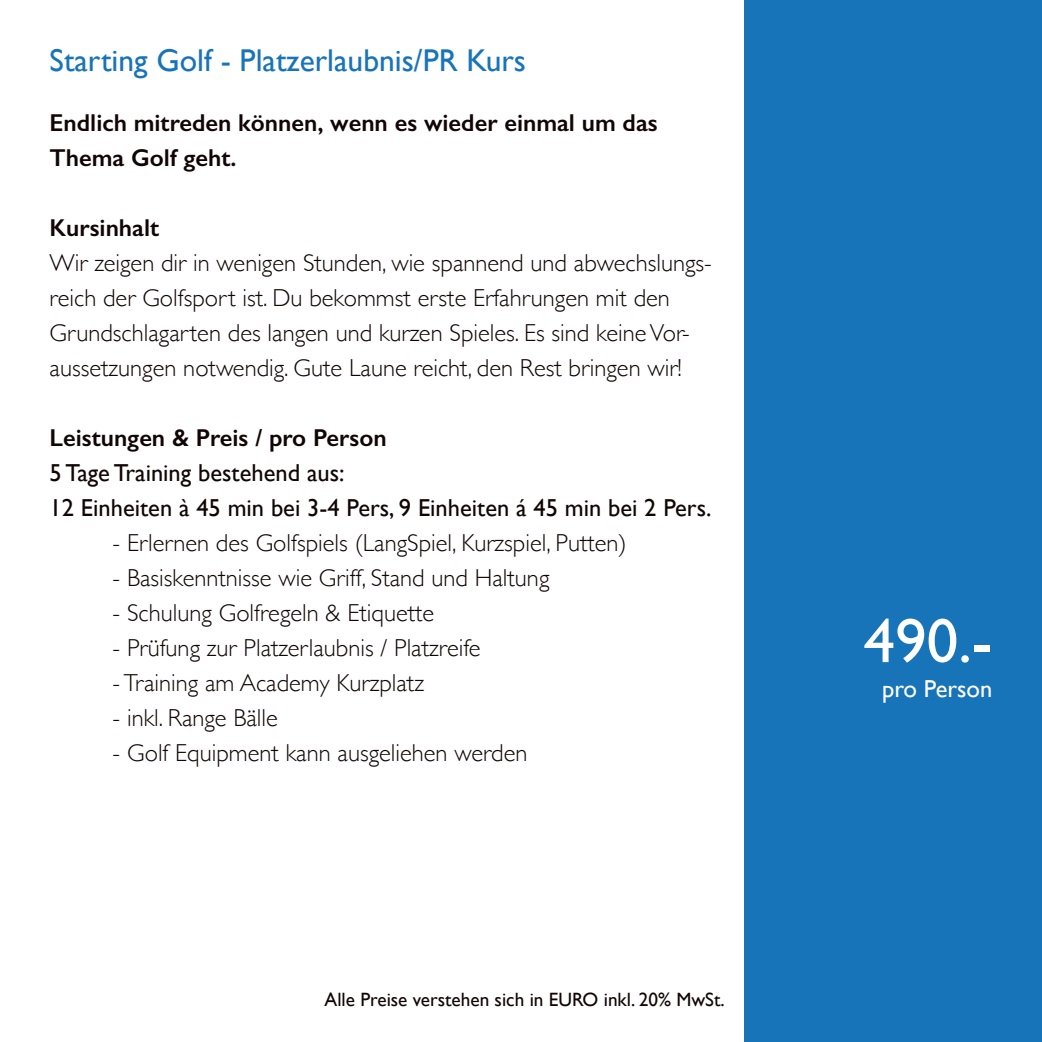
<style>
.page{position:relative;width:1042px;height:1042px;background:#fff}
.page>*{position:absolute;margin:0;border:0;box-sizing:border-box;transform-origin:0 0}
.t1{font:63px "Gill Sans";color:#fff}
.t2{font:31.5px "Gill Sans";color:#1774b9}
.t3{font:300 24.5px/35px "Gill Sans";color:#110505}
.t4{font:600 24.5px/35px "Gill Sans";color:#110505}
.t5{font:24.5px/35px "Gill Sans";color:#110505}
.t6{font:24.5px "Gill Sans";color:#fff}
.t7{font:19.25px "Gill Sans";color:#110505}
</style>
<div class="page">
<div style="left:744px;top:0;width:298px;height:1042px;background:#1774b9"></div>
<p class="t2" style="left:50px;top:42px;width:478px">Starting Golf - Platzerlaubnis/PR Kurs</p>
<p class="t4" style="left:50px;top:105px;width:610px">Endlich mitreden können, wenn es wieder einmal um das<br>Thema Golf geht.</p>
<p class="t4" style="left:50px;top:210px;width:111px">Kursinhalt</p>
<p class="t3" style="left:50px;top:244px;width:664px">Wir zeigen dir in wenigen Stunden, wie spannend und abwechslungs&shy;reich der Golfsport ist. Du bekommst erste Erfahrungen mit den Grundschlagarten des langen und kurzen Spieles. Es sind keine Vor&shy;aussetzungen notwendig. Gute Laune reicht, den Rest bringen wir!</p>
<p class="t4" style="left:50px;top:420px;width:339px">Leistungen &amp; Preis / pro Person</p>
<p class="t5" style="left:50px;top:455px;width:663px">5 Tage Training bestehend aus:<br>12 Einheiten à 45 min bei 3-4 Pers, 9 Einheiten á 45 min bei 2 Pers.</p>
<p class="t3" style="left:113px;top:524px;width:516px">- Erlernen des Golfspiels (LangSpiel, Kurzspiel, Putten)</p>
<p class="t3" style="left:113px;top:559px;width:438px">- Basiskenntnisse wie Griff, Stand und Haltung</p>
<p class="t3" style="left:113px;top:594px;width:323px">- Schulung Golfregeln &amp; Etiquette</p>
<p class="t3" style="left:113px;top:629px;width:369px">- Prüfung zur Platzerlaubnis / Platzreife</p>
<p class="t3" style="left:113px;top:664px;width:313px">- Training am Academy Kurzplatz</p>
<p class="t3" style="left:113px;top:699px;width:167px">- inkl. Range Bälle</p>
<p class="t3" style="left:113px;top:734px;width:416px">- Golf Equipment kann ausgeliehen werden</p>
<p class="t7" style="left:324px;top:988px;width:402px">Alle Preise verstehen sich in EURO inkl. 20% MwSt.</p>
<h1 class="t1" style="left:863px;top:604px;width:130px">490.-</h1>
<p class="t6" style="left:882px;top:674px;width:112px">pro Person</p>
</div>
